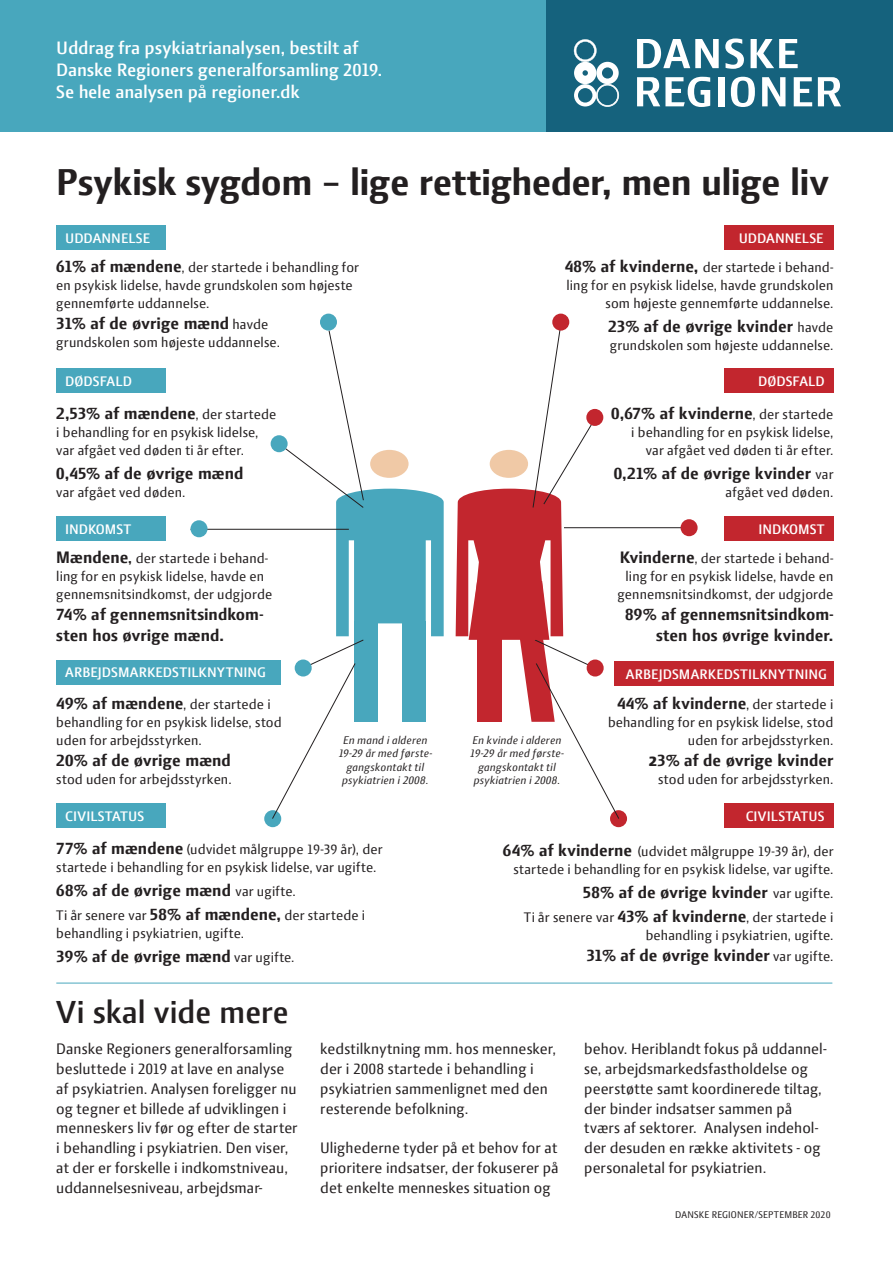
<style>
.page{position:relative;width:893px;height:1263px;background:#fff}
.page>*{position:absolute;margin:0;border:0;box-sizing:border-box;transform-origin:0 0}
.RUBRIK_18{font:700 40.5px "Press Sans";letter-spacing:-.01em;color:#231f20}
.t1{font:600 34.5px "Press Sans";letter-spacing:-.01em;color:#231f20}
.t2{font:600 19.5px/21.8px "Press Sans";letter-spacing:-.005em;color:#fff}
.t3{font:700 18px/21px "Press Sans";letter-spacing:.005em;color:#231f20}
.BRØD{font:16.5px/19.8px "Press Sans";letter-spacing:.005em;color:#231f20}
.t4{font:15px/18px "Press Sans";letter-spacing:.005em;color:#231f20}
.MR14{font:600 15px "Press Sans";letter-spacing:.005em;color:#fff}
.t5{font:italic 12px/13.5px "Press Sans";letter-spacing:.02em;color:#231f20;text-align:center}
.t6{font:10.5px "Press Sans";letter-spacing:.015em;color:#231f20}
.s1{font-weight:700;font-size:18px}
.s2{font-weight:400;font-size:15px}
.s3{font-weight:700}
.s4{font-weight:800;font-size:15px}
</style>
<div class="page">
<div style="left:545px;top:0;width:348px;height:132px;background:#15627d"></div>
<svg style="left:574px;top:39px;width:45px;height:68px"></svg>
<div style="left:718px;top:77px;width:7px;height:29px;background:#fff"></div>
<svg style="left:731px;top:77px;width:24px;height:30px"></svg>
<svg style="left:762px;top:77px;width:23px;height:29px"></svg>
<svg style="left:794px;top:77px;width:18px;height:29px"></svg>
<svg style="left:637px;top:38px;width:161px;height:31px"></svg>
<svg style="left:818px;top:77px;width:23px;height:29px"></svg>
<svg style="left:637px;top:77px;width:73px;height:30px"></svg>
<div style="left:0;top:0;width:545px;height:132px;background:#48a7bd"></div>
<hr style="left:56px;top:983px;width:776px;height:1px;background:#48a7bd">
<div style="left:56px;top:225px;width:110px;height:25px;background:#48a7bd"></div>
<div style="left:724px;top:225px;width:109px;height:25px;background:#c2262e"></div>
<div style="left:56px;top:803px;width:110px;height:25px;background:#48a7bd"></div>
<div style="left:724px;top:803px;width:109px;height:25px;background:#c2262e"></div>
<div style="left:56px;top:516px;width:110px;height:25px;background:#48a7bd"></div>
<div style="left:56px;top:660px;width:225px;height:25px;background:#48a7bd"></div>
<div style="left:614px;top:661px;width:219px;height:25px;background:#c2262e"></div>
<div style="left:724px;top:516px;width:109px;height:25px;background:#c2262e"></div>
<div style="left:56px;top:368px;width:110px;height:25px;background:#48a7bd"></div>
<div style="left:724px;top:368px;width:109px;height:25px;background:#c2262e"></div>
<div style="left:320px;top:314px;width:17px;height:17px;background:#48a7bd;border-radius:50%"></div>
<div style="left:271px;top:435px;width:17px;height:17px;background:#48a7bd;border-radius:50%"></div>
<div style="left:552px;top:314px;width:17px;height:17px;background:#c2262e;border-radius:50%"></div>
<hr style="left:190px;top:529px;width:159px;height:1px;background:#231f20">
<hr style="left:564px;top:527px;width:125px;height:1px;background:#231f20">
<div style="left:190px;top:520px;width:18px;height:17px;background:#48a7bd;border-radius:50%"></div>
<div style="left:681px;top:519px;width:17px;height:17px;background:#c2262e;border-radius:50%"></div>
<div style="left:264px;top:810px;width:17px;height:17px;background:#48a7bd;border-radius:50%"></div>
<svg style="left:272px;top:330px;width:172px;height:489px"></svg>
<div style="left:610px;top:810px;width:17px;height:17px;background:#c2262e;border-radius:50%"></div>
<svg style="left:456px;top:324px;width:163px;height:495px"></svg>
<p class="t2" style="left:56px;top:38px;width:327px">Uddrag fra psykiatrianalysen, bestilt af<br>Danske Regioners generalforsamling 2019.<br>Se hele analysen på regioner.dk</p>
<p class="RUBRIK_18" style="left:56px;top:162px;width:774px">Psykisk sygdom – lige rettigheder, men ulige liv</p>
<p class="MR14" style="left:65px;top:231px;width:86px">UDDANNELSE</p>
<p class="MR14" style="left:739px;top:231px;width:86px">UDDANNELSE</p>
<p class="t4" style="left:56px;top:260px;width:304px"><span class="s1">61% af mændene</span>, der startede i behandling for en psykisk lidelse, havde grundskolen som højeste gennemførte uddannelse.</p>
<p class="t3" style="left:56px;top:313px;width:214px">31% af de øvrige mænd <span class="s2">havde</span></p>
<p class="t4" style="left:56px;top:335px;width:225px">grundskolen som højeste uddannelse.</p>
<p class="t4" style="left:565px;top:260px;width:270px;text-align:right"><span class="s1">48% af kvinderne,</span> der startede i behand&shy;ling for en psykisk lidelse, havde grundskolen som højeste gennemførte uddannelse.</p>
<p class="t3" style="left:608px;top:316px;width:227px">23% af de øvrige kvinder <span class="s2">havde</span></p>
<p class="t4" style="left:610px;top:338px;width:225px">grundskolen som højeste uddannelse.</p>
<p class="MR14" style="left:65px;top:374px;width:68px">DØDSFALD</p>
<p class="MR14" style="left:758px;top:374px;width:68px">DØDSFALD</p>
<p class="t3" style="left:56px;top:403px;width:222px">2,53% af mændene<span class="s2">, der startede</span></p>
<p class="t4" style="left:56px;top:424px;width:204px">i behandling for en psykisk lidelse, var afgået ved døden ti år efter.</p>
<p class="t3" style="left:56px;top:463px;width:189px">0,45% af de øvrige mænd</p>
<p class="t4" style="left:56px;top:484px;width:131px">var afgået ved døden.</p>
<p class="MR14" style="left:65px;top:522px;width:68px">INDKOMST</p>
<p class="t4" style="left:56px;top:551px;width:217px"><span class="s1">Mændene</span><span class="s3">,</span> der startede i behand&shy;ling for en psykisk lidelse, havde en gennemsnitsindkomst, der udgjorde</p>
<p class="t3" style="left:56px;top:604px;width:209px">74% af gennemsnitsindkom&shy;sten hos øvrige mænd.</p>
<p class="t3" style="left:611px;top:403px;width:224px">0,67% af kvinderne<span class="s2">, der startede</span></p>
<p class="t4" style="left:631px;top:424px;width:204px;text-align:right">i behandling for en psykisk lidelse, var afgået ved døden ti år efter.</p>
<p class="t3" style="left:614px;top:463px;width:221px">0,21% af de øvrige kvinder <span class="s2">var</span></p>
<p class="t4" style="left:726px;top:484px;width:109px">afgået ved døden.</p>
<p class="MR14" style="left:758px;top:522px;width:68px">INDKOMST</p>
<p class="t4" style="left:617px;top:551px;width:218px;text-align:center"><span class="s1">Kvinderne</span>, der startede i behand&shy;ling for en psykisk lidelse, havde en gennemsnitsindkomst, der udgjorde</p>
<p class="t3" style="left:625px;top:604px;width:210px;text-align:right">89% af gennemsnitsindkom&shy;sten hos øvrige kvinder.</p>
<p class="MR14" style="left:65px;top:665px;width:202px">ARBEJDSMARKEDSTILKNYTNING</p>
<p class="MR14" style="left:626px;top:667px;width:202px">ARBEJDSMARKEDSTILKNYTNING</p>
<p class="t4" style="left:56px;top:697px;width:227px"><span class="s1">49% af mændene</span>, der startede i behandling for en psykisk lidelse, stod uden for arbejdsstyrken.</p>
<p class="t3" style="left:56px;top:750px;width:176px">20% af de øvrige mænd</p>
<p class="t4" style="left:56px;top:772px;width:177px">stod uden for arbejdsstyrken.</p>
<p class="t5" style="left:338px;top:734px;width:95px">En mand i alderen<br>19-29 år med første&shy;gangskontakt til psykiatrien i 2008.</p>
<p class="t5" style="left:470px;top:734px;width:95px">En kvinde i alderen<br>19-29 år med første&shy;gangskontakt til psykiatrien i 2008.</p>
<p class="t3" style="left:617px;top:693px;width:218px">44% af kvinderne<span class="s2">, der startede i</span></p>
<p class="t4" style="left:608px;top:715px;width:227px;text-align:right">behandling for en psykisk lidelse, stod uden for arbejdsstyrken.</p>
<p class="t3" style="left:649px;top:750px;width:186px"><span class="s4">2</span>3% af de øvrige kvinder</p>
<p class="t4" style="left:658px;top:772px;width:177px">stod uden for arbejdsstyrken.</p>
<p class="MR14" style="left:65px;top:809px;width:81px">CIVILSTATUS</p>
<p class="MR14" style="left:746px;top:809px;width:81px">CIVILSTATUS</p>
<p class="t4" style="left:56px;top:842px;width:328px"><span class="s1">77% af mændene</span> (udvidet målgruppe 19-39 år), der startede i behandling for en psykisk lidelse, var ugifte.</p>
<p class="t3" style="left:56px;top:880px;width:241px">68% af de øvrige mænd <span class="s2">var ugifte.</span></p>
<p class="t4" style="left:56px;top:908px;width:310px">Ti år senere var <span class="s1">58% af mændene,</span> der startede i behandling i psykiatrien, ugifte.</p>
<p class="t3" style="left:56px;top:946px;width:240px">39% af de øvrige mænd <span class="s2">var ugifte.</span></p>
<p class="t1" style="left:56px;top:995px;width:234px">Vi skal vide mere</p>
<p class="t4" style="left:503px;top:844px;width:332px;text-align:right"><span class="s1">64% af kvinderne</span> (udvidet målgruppe 19-39 år), der startede i behandling for en psykisk lidelse, var ugifte.</p>
<p class="t3" style="left:583px;top:882px;width:252px">58% af de øvrige kvinder <span class="s2">var ugifte.</span></p>
<p class="t4" style="left:524px;top:910px;width:311px;text-align:right">Ti år senere var <span class="s1">43% af kvinderne</span>, der startede i behandling i psykiatrien, ugifte.</p>
<p class="t3" style="left:586px;top:945px;width:249px">31% af de øvrige kvinder <span class="s2">var ugifte.</span></p>
<p class="BRØD" style="left:56px;top:1041px;width:243px">Danske Regioners generalforsamling besluttede i 2019 at lave en analyse af psykiatrien. Analysen foreligger nu og tegner et billede af udviklingen i menneskers liv før og efter de starter i behandling i psykiatrien. Den viser, at der er forskelle i indkomstniveau, uddannelsesniveau, arbejdsmar-</p>
<p class="BRØD" style="left:320px;top:1041px;width:237px">kedstilknytning mm. hos mennesker, der i 2008 startede i behandling i psykiatrien sammenlignet med den resterende befolkning.</p>
<p class="BRØD" style="left:320px;top:1140px;width:240px;text-align:justify">Ulighederne tyder på et behov for at prioritere indsatser, der fokuserer på det enkelte menneskes situation og</p>
<p class="BRØD" style="left:584px;top:1041px;width:244px">behov. Heriblandt fokus på uddannel&shy;se, arbejdsmarkedsfastholdelse og peerstøtte samt koordinerede tiltag, der binder indsatser sammen på tværs af sektorer. Analysen indehol&shy;der desuden en række aktivitets - og personaletal for psykiatrien.</p>
<p class="t6" style="left:675px;top:1210px;width:157px">DANSKE REGIONER/SEPTEMBER 2020</p>
</div>
